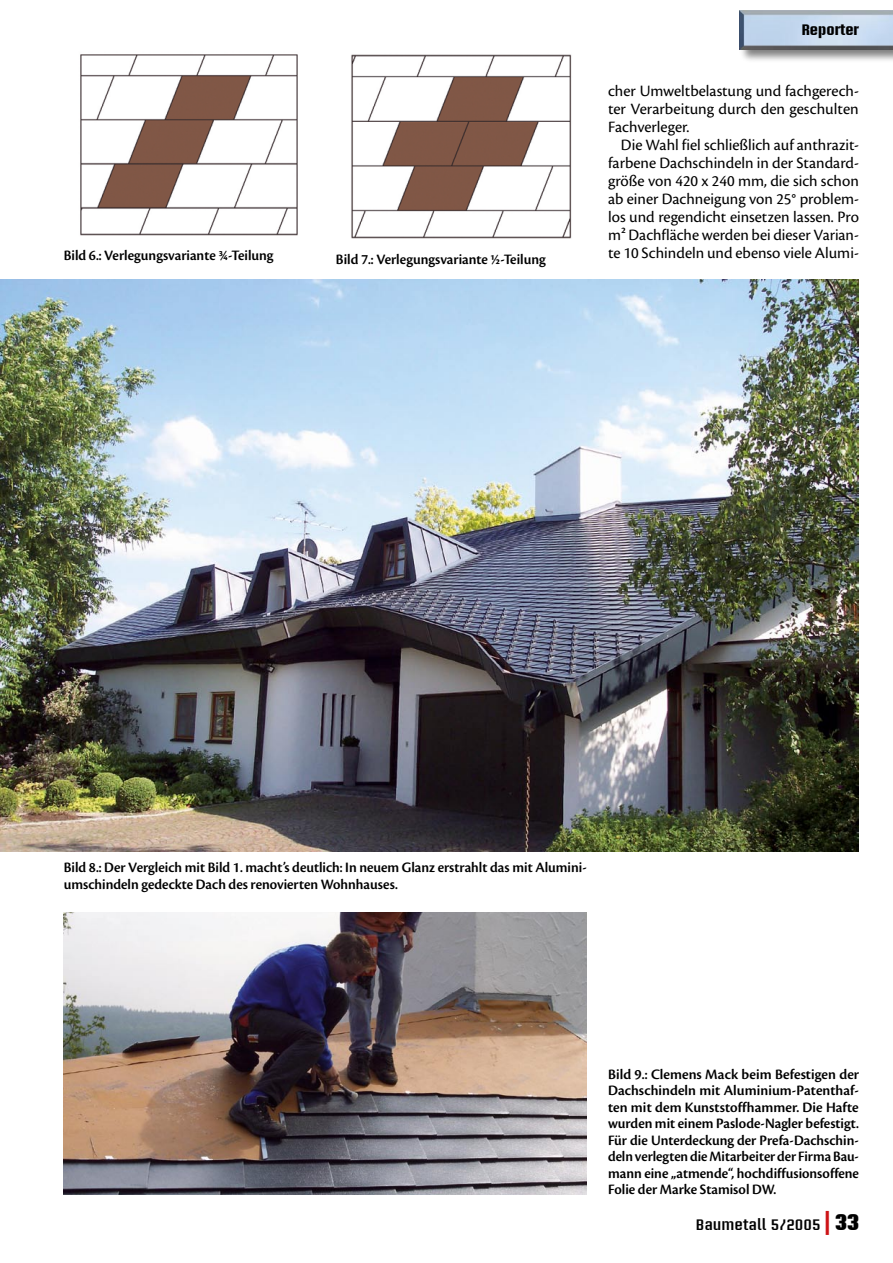
<style>
.page{position:relative;width:893px;height:1263px;background:#fff}
.page>*{position:absolute;margin:0;border:0;box-sizing:border-box;transform-origin:0 0}
.t1{font:16.5px/18px "Cronos Pro";color:#000;text-align:justify}
.t2{font:15px/16.5px "Cronos Pro Semibold Disp";color:#000}
.t3{font:600 15px "Briem Akademi Std";color:#000}
.t4{font:700 15px "Briem Akademi Std";color:#000}
.s1{font-size:24px;color:#cd1316}
.s2{font-weight:900;font-size:22.5px}
</style>
<div class="page">
<div style="left:738px;top:9px;width:155px;height:54px;background:#000;opacity:.5"></div>
<img style="left:740px;top:11px;width:153px;height:38px">
<img style="left:80px;top:54px;width:218px;height:182px">
<img style="left:351px;top:54px;width:221px;height:185px">
<img style="left:0;top:279px;width:859px;height:573px">
<img style="left:64px;top:913px;width:523px;height:281px">
<p class="t2" style="left:64px;top:248px;width:211px">Bild 6.: Verlegungsvariante ¾-Teilung</p>
<p class="t2" style="left:336px;top:251px;width:211px">Bild 7.: Verlegungsvariante ½-Teilung</p>
<p class="t4" style="left:802px;top:22px;width:59px">Reporter</p>
<p class="t1" style="left:608px;top:82px;width:252px">cher Umweltbelastung und fachgerech&shy;ter Verarbeitung durch den geschulten Fachverleger.</p>
<p class="t1" style="left:608px;top:136px;width:252px;text-indent:13px">Die Wahl fiel schließlich auf anthrazit&shy;farbene Dachschindeln in der Standard&shy;größe von 420 x 240 mm, die sich schon ab einer Dachneigung von 25° problem&shy;los und regendicht einsetzen lassen. Pro m² Dachfläche werden bei dieser Varian&shy;te 10 Schindeln und ebenso viele Alumi-</p>
<p class="t2" style="left:64px;top:859px;width:524px">Bild 8.: Der Vergleich mit Bild 1. macht’s deutlich: In neuem Glanz erstrahlt das mit Alumini&shy;umschindeln gedeckte Dach des renovierten Wohnhauses.</p>
<p class="t2" style="left:608px;top:1066px;width:253px;text-align:justify">Bild 9.: Clemens Mack beim Befestigen der Dachschindeln mit Aluminium-Patenthaf&shy;ten mit dem Kunststoffhammer. Die Hafte wurden mit einem Paslode-Nagler befestigt.<br>Für die Unterdeckung der Prefa-Dachschin&shy;deln verlegten die Mitarbeiter der Firma Bau&shy;mann eine „atmende“, hochdiffusionsoffene Folie der Marke Stamisol DW.</p>
<p class="t3" style="left:696px;top:1216px;width:165px">Baumetall 5/2005 <span class="s1">|</span> <span class="s2">33</span></p>
</div>
